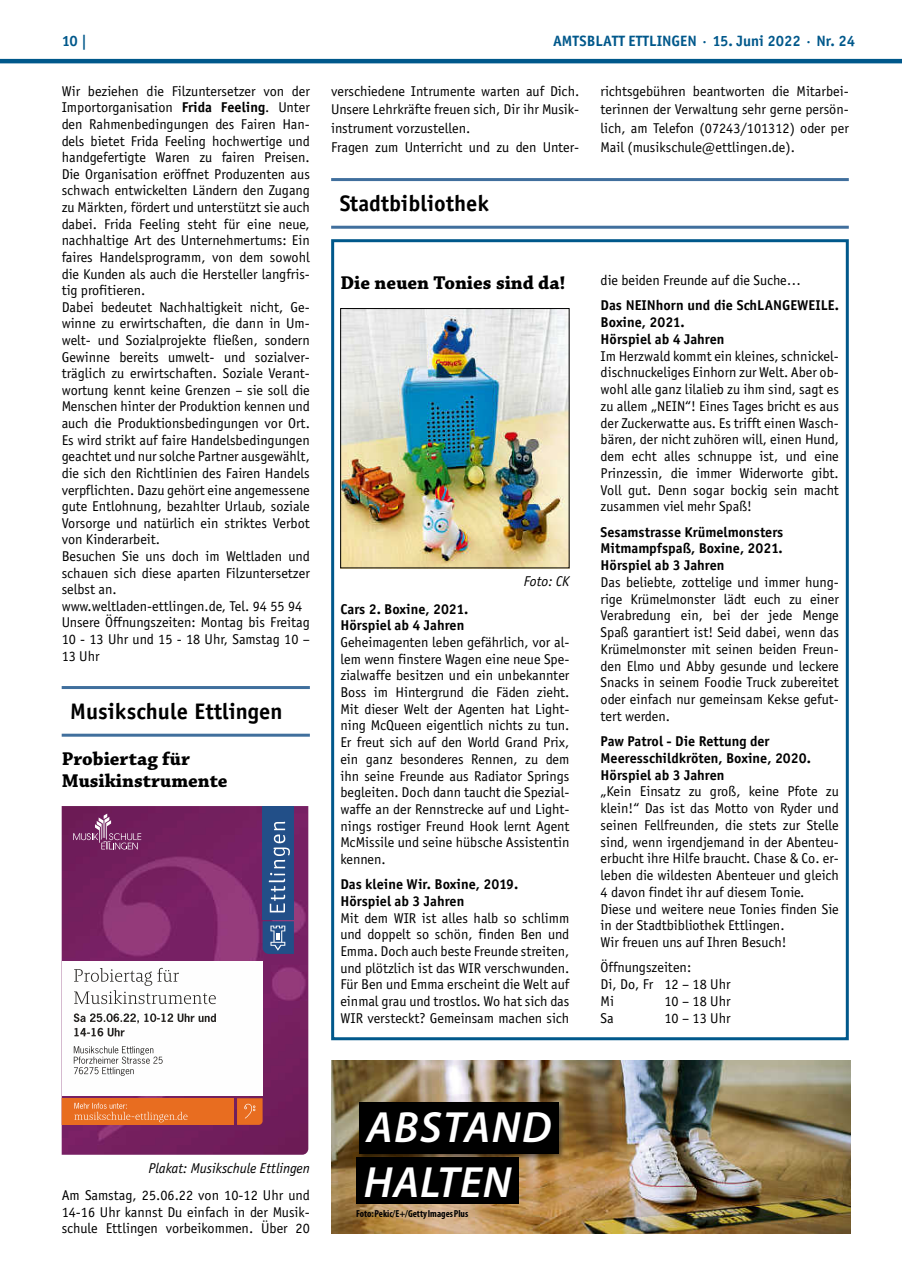
<style>
.page{position:relative;width:902px;height:1280px;background:#fff}
.page>*{position:absolute;margin:0;border:0;box-sizing:border-box;transform-origin:0 0}
.t1{font:italic 600 43.95px/55.7px "Myriad Pro";letter-spacing:.02em;color:#fff}
.t2{font:700 22.5px "Officina Sans";color:#000}
.t3{font:700 19.5px/21.1px "Chaparral Pro";color:#000}
.t4{font:700 15px "Officina Sans";color:#00588b}
.t5{font:14.25px/16.6px "Officina Sans";color:#000;text-align:justify}
.t6{font:700 14.25px/16.8px "Officina Sans";color:#000}
.t7{font:italic 14.25px "Officina Sans";color:#000}
.t8{font:700 condensed 10.2px "Myriad Pro";color:#000}
.s1{font-weight:700}
</style>
<div class="page">
<hr style="left:0;top:59px;width:901px;height:4px;background:#00588b">
<div style="left:331px;top:239px;width:517px;height:801px;border:3px solid #00588b"></div>
<hr style="left:62px;top:686px;width:248px;height:3px;background:#406f9d">
<hr style="left:62px;top:734px;width:248px;height:3px;background:#406f9d">
<img style="left:62px;top:806px;width:246px;height:349px">
<div style="left:262px;top:806px;width:32px;height:113px;background:#224f88"></div>
<svg style="left:262px;top:921px;width:32px;height:33px"></svg>
<svg style="left:269px;top:822px;width:21px;height:90px"></svg>
<svg style="left:73px;top:814px;width:68px;height:35px"></svg>
<div style="left:62px;top:961px;width:200px;height:134px;background:#fefefe"></div>
<svg style="left:74px;top:968px;width:142px;height:36px"></svg>
<svg style="left:74px;top:1013px;width:142px;height:23px"></svg>
<svg style="left:74px;top:1046px;width:89px;height:30px"></svg>
<div style="left:62px;top:1098px;width:172px;height:27px;background:#e86d20"></div>
<svg style="left:74px;top:1103px;width:113px;height:19px"></svg>
<svg style="left:237px;top:1098px;width:25px;height:27px"></svg>
<hr style="left:331px;top:178px;width:517px;height:3px;background:#406f9d">
<hr style="left:331px;top:226px;width:517px;height:3px;background:#406f9d">
<img style="left:342px;top:310px;width:225px;height:256px">
<div style="left:340px;top:308px;width:229px;height:260px;border:1px solid #000"></div>
<img style="left:331px;top:1060px;width:519px;height:173px">
<div style="left:357px;top:1100px;width:209px;height:61px;background:#000;opacity:.5"></div>
<div style="left:359px;top:1102px;width:199px;height:51px;background:#000"></div>
<div style="left:356px;top:1157px;width:163px;height:47px;background:#000"></div>
<p class="t4" style="left:62px;top:32px;width:27px">10 |</p>
<p class="t4" style="left:553px;top:32px;width:303px">AMTSBLATT ETTLINGEN · 15. Juni 2022 · Nr. 24</p>
<p class="t5" style="left:62px;top:83px;width:250px;text-align:left">Wir beziehen die Filzuntersetzer von der Importorganisation <span class="s1">Frida Feeling</span>. Unter den Rahmenbedingungen des Fairen Han&shy;dels bietet Frida Feeling hochwertige und handgefertigte Waren zu fairen Preisen.<br>Die Organisation eröffnet Produzenten aus schwach entwickelten Ländern den Zugang zu Märkten, fördert und unterstützt sie auch dabei. Frida Feeling steht für eine neue, nachhaltige Art des Unternehmertums: Ein faires Handelsprogramm, von dem sowohl die Kunden als auch die Hersteller langfris&shy;tig profitieren.<br>Dabei bedeutet Nachhaltigkeit nicht, Ge&shy;winne zu erwirtschaften, die dann in Um&shy;welt- und Sozialprojekte fließen, sondern Gewinne bereits umwelt- und sozialver&shy;träglich zu erwirtschaften. Soziale Verant&shy;wortung kennt keine Grenzen – sie soll die Menschen hinter der Produktion kennen und auch die Produktionsbedingungen vor Ort.<br>Es wird strikt auf faire Handelsbedingungen geachtet und nur solche Partner ausgewählt, die sich den Richtlinien des Fairen Handels verpflichten. Dazu gehört eine angemessene gute Entlohnung, bezahlter Urlaub, soziale Vorsorge und natürlich ein striktes Verbot von Kinderarbeit.<br>Besuchen Sie uns doch im Weltladen und schauen sich diese aparten Filzuntersetzer selbst an.<br>www.weltladen-ettlingen.de, Tel. 94 55 94<br>Unsere Öffnungszeiten: Montag bis Freitag 10 - 13 Uhr und 15 - 18 Uhr, Samstag 10 – 13 Uhr</p>
<p class="t5" style="left:331px;top:82px;width:250px;line-height:18.6px;text-align:left">verschiedene Intrumente warten auf Dich.<br>Unsere Lehrkräfte freuen sich, Dir ihr Musik&shy;instrument vorzustellen.<br>Fragen zum Unterricht und zu den Unter-</p>
<p class="t5" style="left:600px;top:82px;width:250px;line-height:18.6px">richtsgebühren beantworten die Mitarbei&shy;terinnen der Verwaltung sehr gerne persön&shy;lich, am Telefon (07243/101312) oder per Mail (musikschule@ettlingen.de).</p>
<h2 class="t2" style="left:339px;top:189px;width:151px">Stadtbibliothek</h2>
<p class="t5" style="left:600px;top:272px;width:202px">die beiden Freunde auf die Suche…</p>
<p class="t6" style="left:600px;top:297px;width:240px">Das NEINhorn und die SchLANGEWEILE.<br>Boxine, 2021.<br>Hörspiel ab 4 Jahren</p>
<p class="t5" style="left:600px;top:347px;width:240px">Im Herzwald kommt ein kleines, schnickel&shy;dischnuckeliges Einhorn zur Welt. Aber ob&shy;wohl alle ganz lilalieb zu ihm sind, sagt es zu allem „NEIN“! Eines Tages bricht es aus der Zuckerwatte aus. Es trifft einen Wasch&shy;bären, der nicht zuhören will, einen Hund, dem echt alles schnuppe ist, und eine Prinzessin, die immer Widerworte gibt.<br>Voll gut. Denn sogar bockig sein macht zusammen viel mehr Spaß!</p>
<p class="t6" style="left:600px;top:523px;width:184px;text-align:justify">Sesamstrasse Krümelmonsters Mitmampfspaß, Boxine, 2021.<br>Hörspiel ab 3 Jahren</p>
<p class="t5" style="left:600px;top:574px;width:240px">Das beliebte, zottelige und immer hung&shy;rige Krümelmonster lädt euch zu einer Verabredung ein, bei der jede Menge Spaß garantiert ist! Seid dabei, wenn das Krümelmonster mit seinen beiden Freun&shy;den Elmo und Abby gesunde und leckere Snacks in seinem Foodie Truck zubereitet oder einfach nur gemeinsam Kekse gefut&shy;tert werden.</p>
<p class="t6" style="left:600px;top:733px;width:212px">Paw Patrol - Die Rettung der<br>Meeresschildkröten, Boxine, 2020.<br>Hörspiel ab 3 Jahren</p>
<p class="t5" style="left:600px;top:783px;width:240px;text-align:left">„Kein Einsatz zu groß, keine Pfote zu klein!“ Das ist das Motto von Ryder und seinen Fellfreunden, die stets zur Stelle sind, wenn irgendjemand in der Abenteu&shy;erbucht ihre Hilfe braucht. Chase &amp; Co. er&shy;leben die wildesten Abenteuer und gleich 4 davon findet ihr auf diesem Tonie.<br>Diese und weitere neue Tonies finden Sie in der Stadtbibliothek Ettlingen.<br>Wir freuen uns auf Ihren Besuch!</p>
<p class="t5" style="left:600px;top:959px;width:131px;text-align:left">Öffnungszeiten:<br>Di, Do, Fr 12 – 18 Uhr<br>Mi</p>
<h3 class="t3" style="left:340px;top:273px;width:227px">Die neuen Tonies sind da!</h3>
<p class="t7" style="left:523px;top:573px;width:47px">Foto: CK</p>
<p class="t6" style="left:340px;top:600px;width:129px">Cars 2. Boxine, 2021.<br>Hörspiel ab 4 Jahren</p>
<p class="t5" style="left:340px;top:634px;width:230px">Geheimagenten leben gefährlich, vor al&shy;lem wenn finstere Wagen eine neue Spe&shy;zialwaffe besitzen und ein unbekannter Boss im Hintergrund die Fäden zieht.<br>Mit dieser Welt der Agenten hat Light&shy;ning McQueen eigentlich nichts zu tun.<br>Er freut sich auf den World Grand Prix, ein ganz besonderes Rennen, zu dem ihn seine Freunde aus Radiator Springs begleiten. Doch dann taucht die Spezial&shy;waffe an der Rennstrecke auf und Light&shy;nings rostiger Freund Hook lernt Agent McMissile und seine hübsche Assistentin kennen.</p>
<p class="t6" style="left:340px;top:876px;width:179px">Das kleine Wir. Boxine, 2019.<br>Hörspiel ab 3 Jahren</p>
<p class="t5" style="left:340px;top:909px;width:230px">Mit dem WIR ist alles halb so schlimm und doppelt so schön, finden Ben und Emma. Doch auch beste Freunde streiten, und plötzlich ist das WIR verschwunden.<br>Für Ben und Emma erscheint die Welt auf einmal grau und trostlos. Wo hat sich das WIR versteckt? Gemeinsam machen sich</p>
<h2 class="t2" style="left:70px;top:697px;width:214px">Musikschule Ettlingen</h2>
<h3 class="t3" style="left:62px;top:749px;width:167px">Probiertag für<br>Musikinstrumente</h3>
<p class="t5" style="left:664px;top:993px;width:68px">10 – 18 Uhr</p>
<p class="t5" style="left:600px;top:1009px;width:15px">Sa</p>
<p class="t5" style="left:664px;top:1009px;width:68px">10 – 13 Uhr</p>
<p class="t7" style="left:148px;top:1160px;width:163px">Plakat: Musikschule Ettlingen</p>
<p class="t5" style="left:62px;top:1187px;width:250px">Am Samstag, 25.06.22 von 10-12 Uhr und 14-16 Uhr kannst Du einfach in der Musik&shy;schule Ettlingen vorbeikommen. Über 20</p>
<h1 class="t1" style="left:363px;top:1100px;width:189px">ABSTAND<br>HALTEN</h1>
<p class="t8" style="left:356px;top:1208px;width:114px">Foto: Pekic/E+/Getty Images Plus</p>
</div>
